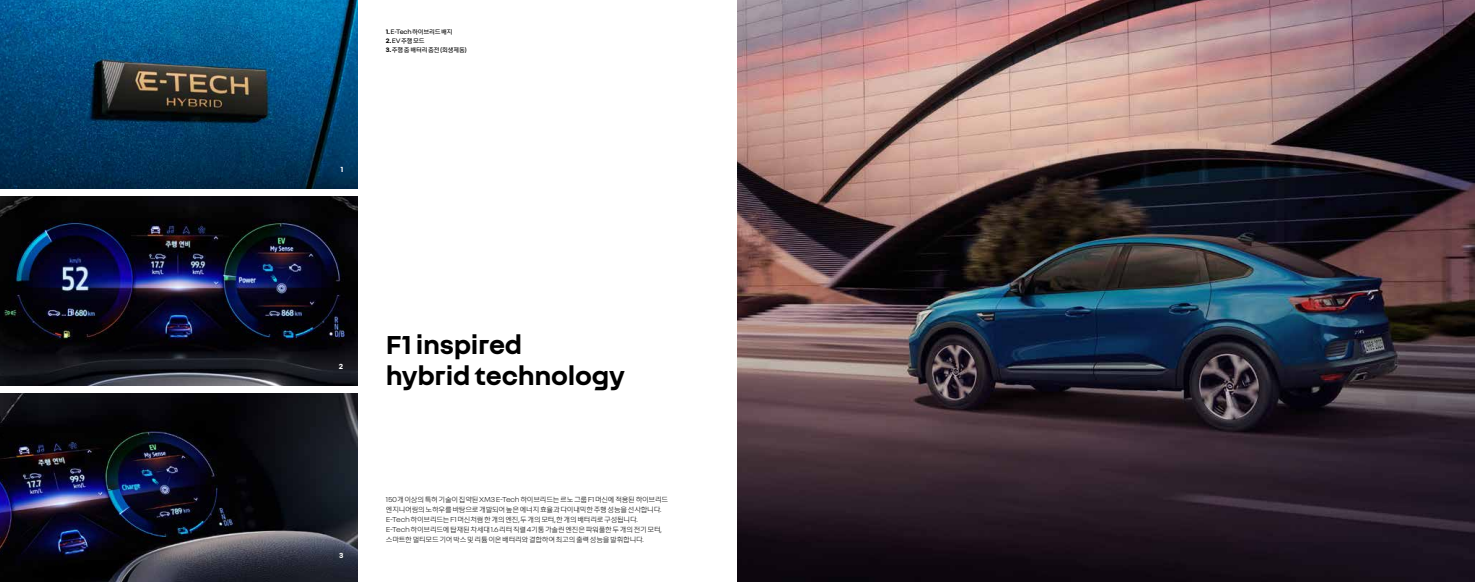
<style>
.page{position:relative;width:1475px;height:582px;background:#fff}
.page>*{position:absolute;margin:0;border:0;box-sizing:border-box;transform-origin:0 0}
.t1{font:700 28px/31px "Nouvel R";letter-spacing:-.01em;color:#000}
.t2{font:300 8px/10px "Nouvel RKR";letter-spacing:-.03em;color:#000}
.t3{font:700 8px "Nouvel RKR";color:#fff}
.t4{font:7px "Nouvel RKR";letter-spacing:-.03em;color:#000}
.s1{font-weight:700}
</style>
<div class="page">
<img style="left:737px;top:0;width:737px;height:581px">
<img style="left:0;top:0;width:357px;height:188px">
<img style="left:0;top:197px;width:357px;height:188px">
<img style="left:0;top:393px;width:357px;height:188px">
<p class="t4" style="left:386px;top:27px;width:68px"><span class="s1">1.</span> E-Tech 하이브리드 배지</p>
<p class="t4" style="left:386px;top:36px;width:40px"><span class="s1">2.</span> EV 주행 모드</p>
<p class="t4" style="left:386px;top:45px;width:82px"><span class="s1">3.</span> 주행 중 배터리 충전 (회생제동)</p>
<p class="t3" style="left:340px;top:164px;width:4px">1</p>
<p class="t3" style="left:339px;top:361px;width:6px">2</p>
<p class="t3" style="left:339px;top:549px;width:6px">3</p>
<h1 class="t1" style="left:386px;top:327px;width:240px">F1 inspired<br>hybrid technology</h1>
<p class="t2" style="left:386px;top:493px;width:284px">150개 이상의 특허 기술이 집약된 XM3 E-Tech 하이브리드는 르노 그룹 F1 머신에 적용된 하이브리드 엔지니어링의 노하우를 바탕으로 개발되어 높은 에너지 효율과 다이내믹한 주행 성능을 선사합니다.<br>E-Tech 하이브리드는 F1 머신처럼 한 개의 엔진, 두 개의 모터, 한 개의 배터리로 구성됩니다.<br>E-Tech 하이브리드에 탑재된 차세대 1.6 리터 직렬 4기통 가솔린 엔진은 파워풀한 두 개의 전기 모터, 스마트한 멀티모드 기어 박스 및 리튬 이온 배터리와 결합하여 최고의 출력 성능을 발휘합니다.</p>
</div>
